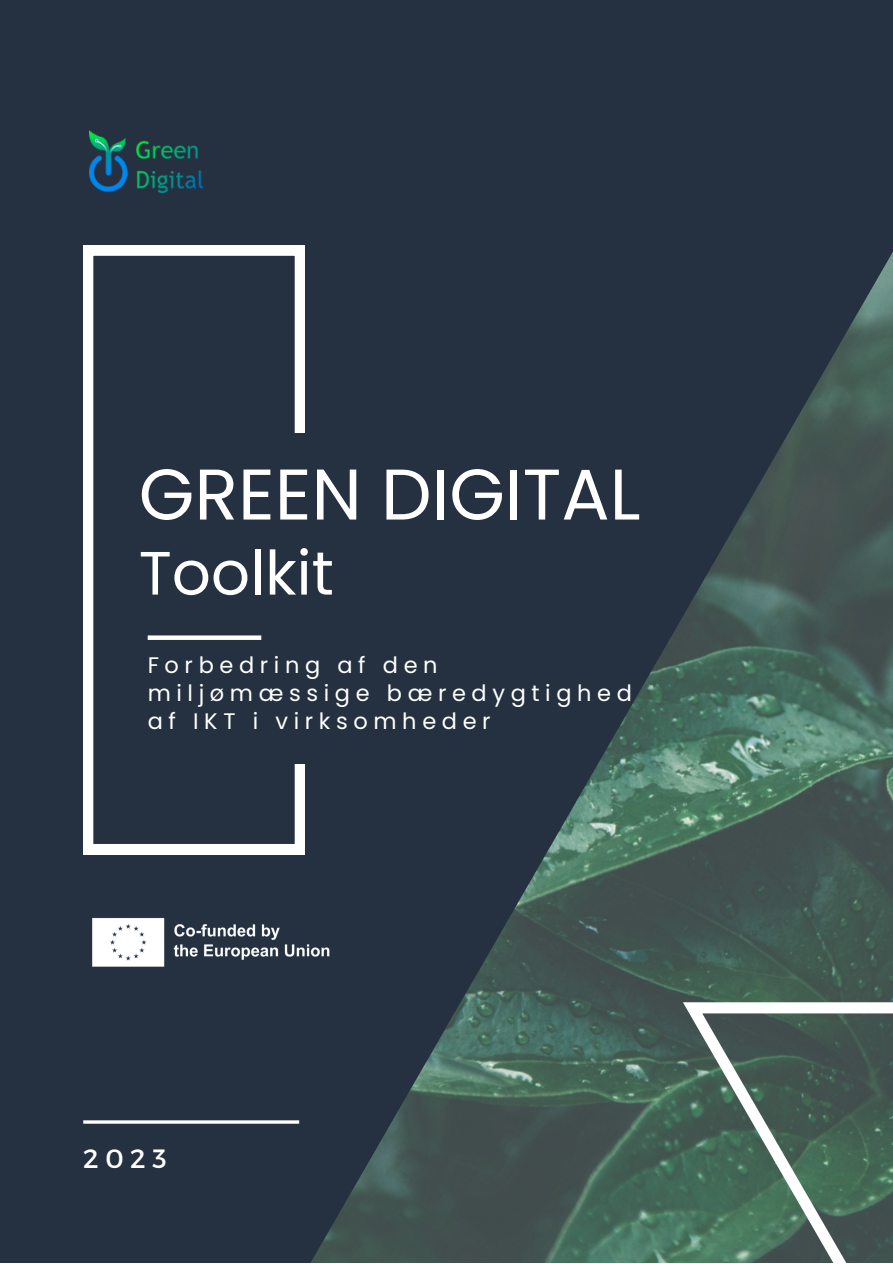
<style>
.page{position:relative;width:893px;height:1264px;background:#fff}
.page>*{position:absolute;margin:0;border:0;box-sizing:border-box;transform-origin:0 0}
.t1{font:71.55px "Poppins";color:#fff}
.t2{font:61.05px "Poppins";color:#fff}
.t3{font:26.4px "Montserrat";color:#fff}
.t4{font:22.5px/28px "Poppins";letter-spacing:.25em;color:#fff}
</style>
<div class="page">
<div style="left:0;top:0;width:892px;height:1262px;background:#253140"></div>
<svg style="left:83px;top:246px;width:216px;height:608px"></svg>
<div style="left:118px;top:434px;width:542px;height:330px;background:#253140"></div>
<img style="left:89px;top:130px;width:115px;height:63px">
<img style="left:92px;top:918px;width:207px;height:49px">
<img style="left:299px;top:245px;width:593px;height:1017px">
<svg style="left:683px;top:1002px;width:209px;height:260px;background:#577165"></svg>
<div style="left:148px;top:635px;width:113px;height:5px;background:#fff"></div>
<hr style="left:83px;top:1120px;width:216px;height:3px;background:#fff">
<p class="t1" style="left:139px;top:444px;width:503px">GREEN DIGITAL</p>
<p class="t2" style="left:139px;top:530px;width:197px">Toolkit</p>
<p class="t4" style="left:148px;top:651px;width:486px">Forbedring af den miljømæssige bæredygtighed af IKT i virksomheder</p>
<p class="t3" style="left:83px;top:1140px;width:85px">2023</p>
</div>
